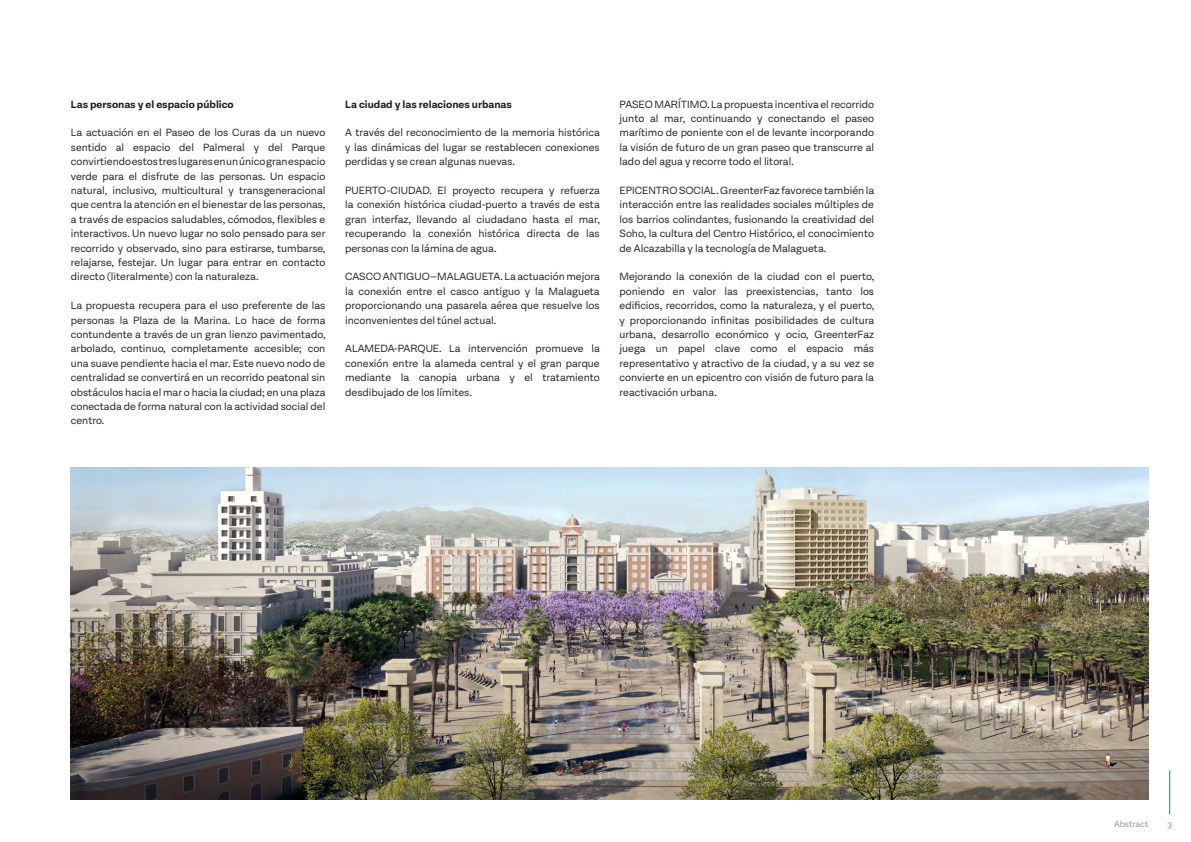
<style>
.page{position:relative;width:1191px;height:842px;background:#fff}
.page>*{position:absolute;margin:0;border:0;box-sizing:border-box;transform-origin:0 0}
.cuerpo_texto{font:12px/14.4px "Equitan Sans";color:#231f20;text-align:justify}
.cuerpo_texto-2{font:700 12px "Equitan Sans";color:#231f20}
.t1{font:10px "Equitan Sans";color:#969696}
</style>
<div class="page">
<img style="left:71px;top:468px;width:1077px;height:331px">
<hr style="left:1169px;top:770px;width:1px;height:44px;background:#2f6da0">
<p class="cuerpo_texto-2" style="left:71px;top:97px;width:164px">Las personas y el espacio público</p>
<p class="cuerpo_texto" style="left:71px;top:125px;width:256px">La actuación en el Paseo de los Curas da un nuevo sentido al espacio del Palmeral y del Parque convirtiendo estos tres lugares en un único gran espacio verde para el disfrute de las personas. Un espacio natural, inclusivo, multicultural y transgeneracional que centra la atención en el bienestar de las personas, a través de espacios saludables, cómodos, flexibles e interactivos. Un nuevo lugar no solo pensado para ser recorrido y observado, sino para estirarse, tumbarse, relajarse, festejar. Un lugar para entrar en contacto directo (literalmente) con la naturaleza.</p>
<p class="cuerpo_texto" style="left:71px;top:298px;width:256px">La propuesta recupera para el uso preferente de las personas la Plaza de la Marina. Lo hace de forma contundente a través de un gran lienzo pavimentado, arbolado, continuo, completamente accesible; con una suave pendiente hacia el mar. Este nuevo nodo de centralidad se convertirá en un recorrido peatonal sin obstáculos hacia el mar o hacia la ciudad; en una plaza conectada de forma natural con la actividad social del centro.</p>
<p class="cuerpo_texto-2" style="left:345px;top:97px;width:168px">La ciudad y las relaciones urbanas</p>
<p class="cuerpo_texto" style="left:345px;top:125px;width:256px">A través del reconocimiento de la memoria histórica y las dinámicas del lugar se restablecen conexiones perdidas y se crean algunas nuevas.</p>
<p class="cuerpo_texto" style="left:345px;top:183px;width:256px">PUERTO-CIUDAD. El proyecto recupera y refuerza la conexión histórica ciudad-puerto a través de esta gran interfaz, llevando al ciudadano hasta el mar, recuperando la conexión histórica directa de las personas con la lámina de agua.</p>
<p class="cuerpo_texto" style="left:345px;top:269px;width:256px">CASCO ANTIGUO–MALAGUETA. La actuación mejora la conexión entre el casco antiguo y la Malagueta proporcionando una pasarela aérea que resuelve los inconvenientes del túnel actual.</p>
<p class="cuerpo_texto" style="left:345px;top:341px;width:256px">ALAMEDA-PARQUE. La intervención promueve la conexión entre la alameda central y el gran parque mediante la canopia urbana y el tratamiento desdibujado de los límites.</p>
<p class="cuerpo_texto" style="left:619px;top:96px;width:256px">PASEO MARÍTIMO. La propuesta incentiva el recorrido junto al mar, continuando y conectando el paseo marítimo de poniente con el de levante incorporando la visión de futuro de un gran paseo que transcurre al lado del agua y recorre todo el litoral.</p>
<p class="cuerpo_texto" style="left:619px;top:183px;width:256px">EPICENTRO SOCIAL. GreenterFaz favorece también la interacción entre las realidades sociales múltiples de los barrios colindantes, fusionando la creatividad del Soho, la cultura del Centro Histórico, el conocimiento de Alcazabilla y la tecnología de Malagueta.</p>
<p class="cuerpo_texto" style="left:619px;top:269px;width:256px">Mejorando la conexión de la ciudad con el puerto, poniendo en valor las preexistencias, tanto los edificios, recorridos, como la naturaleza, y el puerto, y proporcionando infinitas posibilidades de cultura urbana, desarrollo económico y ocio, GreenterFaz juega un papel clave como el espacio más representativo y atractivo de la ciudad, y a su vez se convierte en un epicentro con visión de futuro para la reactivación urbana.</p>
<p class="t1" style="left:1114px;top:818px;width:36px">Abstract</p>
<p class="t1" style="left:1167px;top:818px;width:6px">3</p>
</div>
